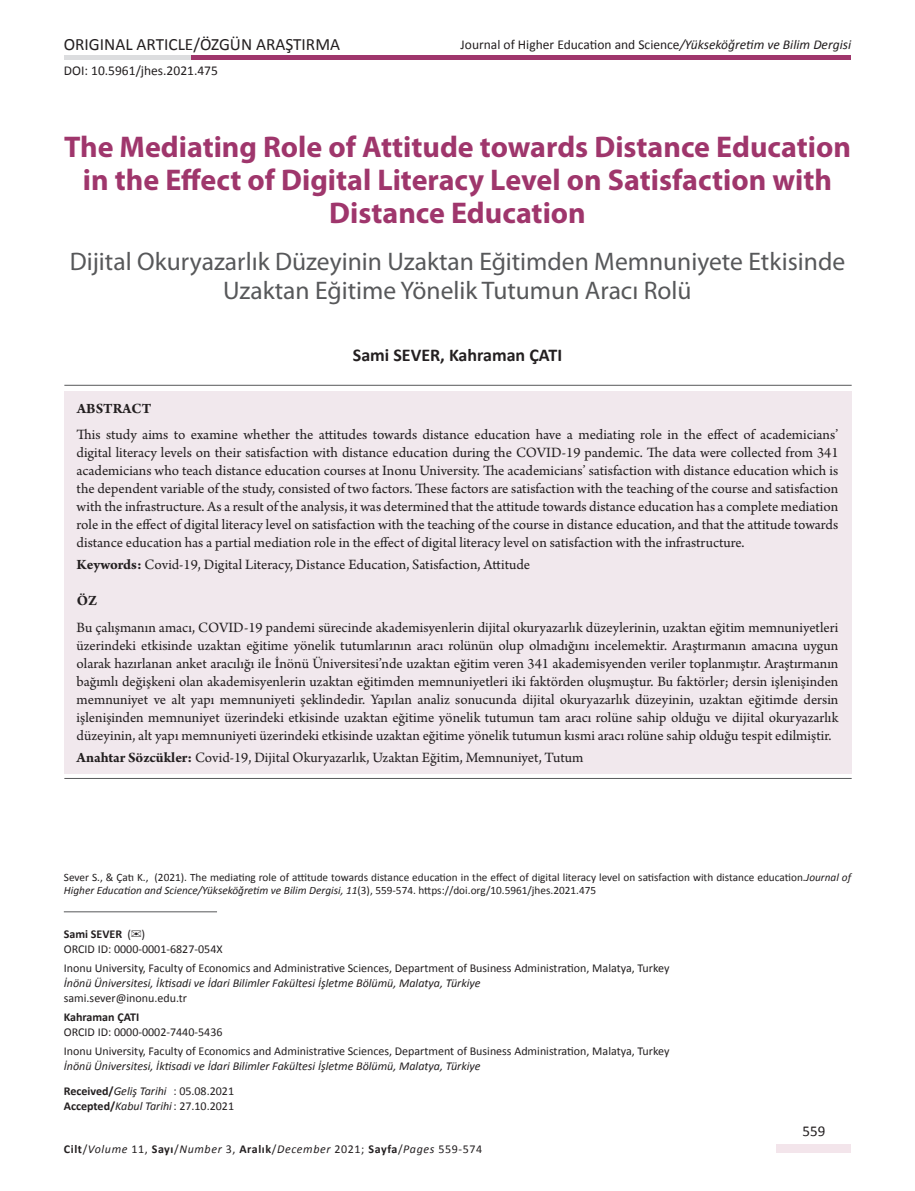
<style>
.page{position:relative;width:915px;height:1191px;background:#fff}
.page>*{position:absolute;margin:0;border:0;box-sizing:border-box;transform-origin:0 0}
.t1{font:700 30px/33px "Myriad Pro";color:#9f366c;text-align:center}
.t2{font:25.5px/29.2px "Myriad Pro";color:#57585a;text-align:center}
.t3{font:700 18px "Calibri";color:#231f20}
.t4{font:17.25px "Calibri";color:#231f20}
.t5{font:15px/18px "Arno Pro";color:#231f20;text-align:justify}
.t6{font:700 15px "Arno Pro";letter-spacing:.005em;color:#231f20}
.t7{font:15px "Calibri";color:#231f20}
.t8{font:13.5px "Calibri";color:#231f20}
.t9{font:12px/15px "Calibri";color:#231f20}
.t10{font:italic 12px/24.8px "Calibri";color:#231f20}
.t11{font:italic 12px "Calibri";letter-spacing:.05em;color:#231f20}
.t12{font:700 12px "Calibri";color:#231f20}
.t13{font:11.25px/13.5px "Calibri";color:#231f20}
.s1{font-style:italic}
.s2{font-weight:700}
.s3{font-weight:700;font-style:normal}
.s4{font-style:normal}
</style>
<div class="page">
<div style="left:776px;top:1144px;width:74px;height:8px;background:#f3e5eb"></div>
<div style="left:64px;top:55px;width:132px;height:5px;background:#dcdddf"></div>
<div style="left:191px;top:55px;width:659px;height:5px;background:#9f366c"></div>
<div style="left:64px;top:391px;width:786px;height:382px;background:#f1e8ed"></div>
<hr style="left:64px;top:778px;width:787px;height:1px;background:#57585a">
<hr style="left:64px;top:385px;width:787px;height:1px;background:#57585a">
<hr style="left:64px;top:911px;width:153px;height:1px;background:#57585a">
<p class="t4" style="left:64px;top:34px;width:278px">ORIGINAL ARTICLE/ÖZGÜN ARAŞTIRMA</p>
<p class="t8" style="left:460px;top:36px;width:392px">Journal of Higher Education and Science<span class="s1">/Yükseköğretim ve Bilim Dergisi</span></p>
<p class="t8" style="left:64px;top:62px;width:156px">DOI: 10.5961/jhes.2021.475</p>
<h1 class="t1" style="left:64px;top:130px;width:788px">The Mediating Role of Attitude towards Distance Education in the Effect of Digital Literacy Level on Satisfaction with<br>Distance Education</h1>
<h2 class="t2" style="left:70px;top:246px;width:776px">Dijital Okuryazarlık Düzeyinin Uzaktan Eğitimden Memnuniyete Etkisinde<br>Uzaktan Eğitime Yönelik Tutumun Aracı Rolü</h2>
<p class="t3" style="left:353px;top:343px;width:211px">Sami SEVER, Kahraman ÇATI</p>
<p class="t6" style="left:77px;top:399px;width:76px">ABSTRACT</p>
<p class="t5" style="left:77px;top:426px;width:763px">This study aims to examine whether the attitudes towards distance education have a mediating role in the effect of academicians’ digital literacy levels on their satisfaction with distance education during the COVID-19 pandemic. The data were collected from 341 academicians who teach distance education courses at Inonu University. The academicians’ satisfaction with distance education which is the dependent variable of the study, consisted of two factors. These factors are satisfaction with the teaching of the course and satisfaction with the infrastructure. As a result of the analysis, it was determined that the attitude towards distance education has a complete mediation role in the effect of digital literacy level on satisfaction with the teaching of the course in distance education, and that the attitude towards distance education has a partial mediation role in the effect of digital literacy level on satisfaction with the infrastructure.</p>
<p class="t5" style="left:77px;top:556px;width:455px"><span class="s2">Keywords:</span> Covid-19, Digital Literacy, Distance Education, Satisfaction, Attitude</p>
<p class="t6" style="left:77px;top:592px;width:22px">ÖZ</p>
<p class="t5" style="left:77px;top:619px;width:763px">Bu çalışmanın amacı, COVID-19 pandemi sürecinde akademisyenlerin dijital okuryazarlık düzeylerinin, uzaktan eğitim memnuniyetleri üzerindeki etkisinde uzaktan eğitime yönelik tutumlarının aracı rolünün olup olmadığını incelemektir. Araştırmanın amacına uygun olarak hazırlanan anket aracılığı ile İnönü Üniversitesi’nde uzaktan eğitim veren 341 akademisyenden veriler toplanmıştır. Araştırmanın bağımlı değişkeni olan akademisyenlerin uzaktan eğitimden memnuniyetleri iki faktörden oluşmuştur. Bu faktörler; dersin işlenişinden memnuniyet ve alt yapı memnuniyeti şeklindedir. Yapılan analiz sonucunda dijital okuryazarlık düzeyinin, uzaktan eğitimde dersin işlenişinden memnuniyet üzerindeki etkisinde uzaktan eğitime yönelik tutumun tam aracı rolüne sahip olduğu ve dijital okuryazarlık düzeyinin, alt yapı memnuniyeti üzerindeki etkisinde uzaktan eğitime yönelik tutumun kısmi aracı rolüne sahip olduğu tespit edilmiştir.</p>
<p class="t5" style="left:77px;top:749px;width:508px"><span class="s2">Anahtar Sözcükler:</span> Covid-19, Dijital Okuryazarlık, Uzaktan Eğitim, Memnuniyet, Tutum</p>
<p class="t13" style="left:64px;top:870px;width:788px">Sever S., &amp; Çatı K., (2021). The mediating role of attitude towards distance education in the effect of digital literacy level on satisfaction with distance education.<span class="s1">Journal of<br>Higher Education and Science/Yükseköğretim ve Bilim Dergisi, 11</span>(3), 559-574. https://doi.org/10.5961/jhes.2021.475</p>
<p class="t9" style="left:64px;top:926px;width:160px"><span class="s2">Sami SEVER</span> ( )<br>ORCID ID: 0000-0001-6827-054X</p>
<p class="t9" style="left:64px;top:960px;width:607px">Inonu University, Faculty of Economics and Administrative Sciences, Department of Business Administration, Malatya, Turkey</p>
<p class="t10" style="left:64px;top:970px;width:418px">İnönü Üniversitesi, İktisadi ve İdari Bilimler Fakültesi İşletme Bölümü, Malatya, Türkiye</p>
<p class="t9" style="left:64px;top:990px;width:125px">sami.sever@inonu.edu.tr</p>
<p class="t12" style="left:64px;top:1009px;width:77px">Kahraman ÇATI</p>
<p class="t9" style="left:64px;top:1022px;width:607px;line-height:19.2px">ORCID ID: 0000-0002-7440-5436<br>Inonu University, Faculty of Economics and Administrative Sciences, Department of Business Administration, Malatya, Turkey</p>
<p class="t10" style="left:64px;top:1053px;width:418px">İnönü Üniversitesi, İktisadi ve İdari Bilimler Fakültesi İşletme Bölümü, Malatya, Türkiye<br><span class="s3">Received/</span>Geliş Tarihi <span class="s4">: 05.08.2021</span></p>
<p class="t10" style="left:64px;top:1093px;width:172px"><span class="s3">Accepted/</span>Kabul Tarihi<span class="s4">: 27.10.2021</span></p>
<p class="t11" style="left:64px;top:1140px;width:419px"><span class="s3">Cilt</span><span class="s4">/</span>Volume <span class="s4">11,</span> <span class="s3">Sayı</span><span class="s4">/</span>Number <span class="s4">3,</span> <span class="s3">Aralık</span><span class="s4">/</span>December <span class="s4">2021;</span> <span class="s3">Sayfa</span><span class="s4">/</span>Pages <span class="s4">559-574</span></p>
<p class="t7" style="left:802px;top:1121px;width:24px">559</p>
</div>
